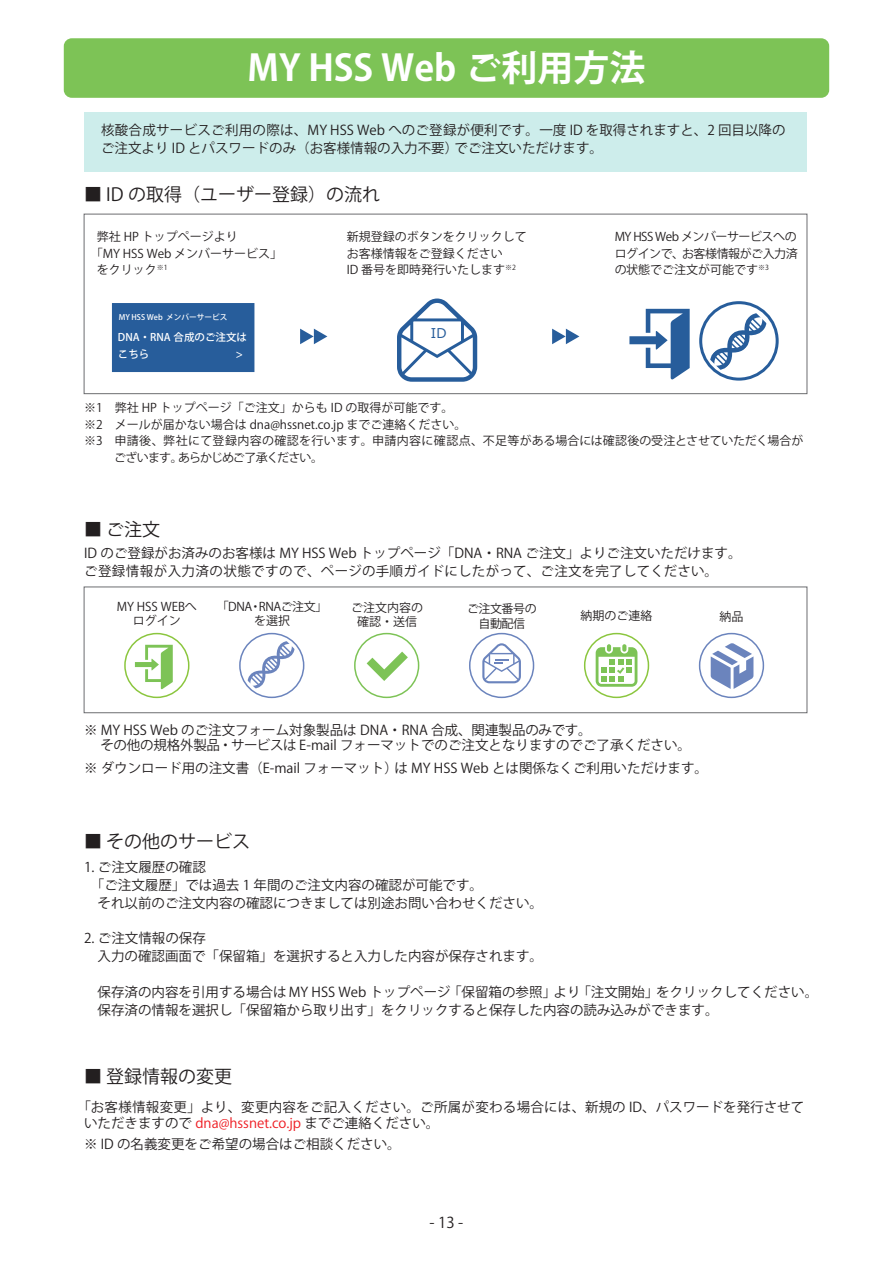
<style>
.page{position:relative;width:893px;height:1263px;background:#fff}
.page>*{position:absolute;margin:0;border:0;box-sizing:border-box;transform-origin:0 0}
.t1{font:700 36px "Koz Go Pr 6 N";color:#fff}
.t2{font:18px "Koz Go Pr 6 N";color:#231f20}
.t3{font:15px "Koz Go Pr 6 N";color:#231f20}
.t4{font:13.5px/18px "Koz Go Pr 6 N";color:#231f20}
.t5{font:13.5px "Meiryo UI";color:#275d9b}
.t6{font:12px/16.5px "Koz Go Pro";color:#231f20}
.t7{font:12px/14.4px "Koz Go Pr 6 N";color:#231f20;text-align:center}
.t8{font:12px/14.4px "Koz Go Pr 6 N";letter-spacing:-.04em;color:#231f20;text-align:center}
.t9{font:500 10.5px "Koz Go Pr 6 N";color:#fff}
.t10{font:500 7.8px "Koz Go Pr 6 N";color:#fff}
.s1{color:#ee1d23}
</style>
<div class="page">
<div style="left:84px;top:112px;width:723px;height:59px;background:#cdedeb"></div>
<div style="left:64px;top:38px;width:765px;height:60px;background:#7dc356;border-radius:8px"></div>
<svg style="left:711px;top:643px;width:42px;height:46px"></svg>
<div style="left:699px;top:633px;width:65px;height:65px;border:2px solid #6b84bd;border-radius:50%"></div>
<svg style="left:482px;top:643px;width:39px;height:40px"></svg>
<div style="left:469px;top:633px;width:65px;height:65px;border:2px solid #6b84bd;border-radius:50%"></div>
<svg style="left:367px;top:652px;width:41px;height:29px"></svg>
<div style="left:354px;top:633px;width:65px;height:65px;border:2px solid #7dc356;border-radius:50%"></div>
<div style="left:124px;top:633px;width:65px;height:65px;border:2px solid #8bc63e;border-radius:50%"></div>
<svg style="left:135px;top:645px;width:38px;height:44px"></svg>
<div style="left:239px;top:633px;width:65px;height:65px;border:2px solid #6b84bd;border-radius:50%"></div>
<svg style="left:246px;top:639px;width:50px;height:51px"></svg>
<div style="left:584px;top:633px;width:65px;height:65px;border:2px solid #8bc63e;border-radius:50%"></div>
<svg style="left:596px;top:644px;width:41px;height:43px"></svg>
<svg style="left:552px;top:329px;width:27px;height:15px"></svg>
<svg style="left:300px;top:329px;width:27px;height:15px"></svg>
<svg style="left:397px;top:298px;width:80px;height:84px"></svg>
<svg style="left:629px;top:309px;width:61px;height:70px"></svg>
<svg style="left:708px;top:311px;width:60px;height:61px"></svg>
<div style="left:699px;top:301px;width:80px;height:80px;border:3px solid #275d9b;border-radius:50%"></div>
<div style="left:84px;top:214px;width:723px;height:180px;border:1px solid #6c6d70"></div>
<div style="left:84px;top:587px;width:723px;height:126px;border:1px solid #6c6d70"></div>
<div style="left:112px;top:303px;width:142px;height:69px;background:#275d9b"></div>
<h1 class="t1" style="left:248px;top:47px;width:399px">MY HSS Web ご利用方法</h1>
<p class="t4" style="left:101px;top:121px;width:686px">核酸合成サービスご利用の際は、MY HSS Web へのご登録が便利です。一度 ID を取得されますと、2 回目以降のご注文より ID とパスワードのみ（お客様情報の入力不要）でご注文いただけます。</p>
<h2 class="t2" style="left:84px;top:184px;width:298px">■ ID の取得（ユーザー登録）の流れ</h2>
<p class="t6" style="left:97px;top:229px;width:143px">弊社 HP トップページより</p>
<p class="t6" style="left:91px;top:245px;width:193px">「MY HSS Web メンバーサービス」</p>
<p class="t6" style="left:97px;top:262px;width:72px">をクリック<sup>※1</sup></p>
<p class="t10" style="left:119px;top:312px;width:110px">MY HSS Web メンバーサービス</p>
<p class="t9" style="left:118px;top:331px;width:131px">DNA・RNA 合成のご注文は</p>
<p class="t6" style="left:347px;top:229px;width:181px">新規登録のボタンをクリックしてお客様情報をご登録ください<br>ID 番号を即時発行いたします<sup>※2</sup></p>
<p class="t6" style="left:615px;top:229px;width:185px;text-align:justify">MY HSS Web メンバーサービスへのログインで、お客様情報がご入力済の状態でご注文が可能です<sup>※3</sup></p>
<p class="t5" style="left:431px;top:323px;width:17px">ID</p>
<p class="t6" style="left:84px;top:400px;width:721px">※1　弊社 HP トップページ「ご注文」からも ID の取得が可能です。<br>※2　メールが届かない場合は dna@hssnet.co.jp までご連絡ください。<br>※3　申請後、弊社にて登録内容の確認を行います。申請内容に確認点、不足等がある場合には確認後の受注とさせていただく場合が　　 ございます。あらかじめご了承ください。</p>
<h2 class="t2" style="left:84px;top:519px;width:78px">■ ご注文</h2>
<p class="t4" style="left:84px;top:545px;width:659px">ID のご登録がお済みのお客様は MY HSS Web トップページ「DNA・RNA ご注文」よりご注文いただけます。ご登録情報が入力済の状態ですので、ページの手順ガイドにしたがって、ご注文を完了してください。</p>
<p class="t8" style="left:217px;top:599px;width:112px">「DNA・RNAご注文」を選択</p>
<p class="t7" style="left:581px;top:609px;width:73px">納期のご連絡</p>
<p class="t7" style="left:719px;top:610px;width:25px">納品</p>
<p class="t7" style="left:351px;top:600px;width:73px">ご注文内容の確認・送信</p>
<p class="t7" style="left:117px;top:599px;width:82px">MY HSS WEBへログイン</p>
<p class="t8" style="left:467px;top:602px;width:71px">ご注文番号の自動配信</p>
<p class="t4" style="left:84px;top:723px;width:608px;line-height:15px">※ MY HSS Web のご注文フォーム対象製品は DNA・RNA 合成、関連製品のみです。<br>　 その他の規格外製品・サービスは E-mail フォーマットでのご注文となりますのでご了承ください。</p>
<p class="t4" style="left:84px;top:759px;width:625px">※ ダウンロード用の注文書（E-mail フォーマット）は MY HSS Web とは関係なくご利用いただけます。</p>
<h2 class="t2" style="left:84px;top:831px;width:168px">■ その他のサービス</h2>
<p class="t4" style="left:84px;top:858px;width:460px">1. ご注文履歴の確認<br>　「ご注文履歴」では過去 1 年間のご注文内容の確認が可能です。<br>　それ以前のご注文内容の確認につきましては別途お問い合わせください。</p>
<p class="t4" style="left:84px;top:929px;width:460px">2. ご注文情報の保存<br>　入力の確認画面で「保留箱」を選択すると入力した内容が保存されます。</p>
<p class="t4" style="left:84px;top:983px;width:736px">　保存済の内容を引用する場合は MY HSS Web トップページ「保留箱の参照」より「注文開始」をクリックしてください。　保存済の情報を選択し「保留箱から取り出す」をクリックすると保存した内容の読み込みができます。</p>
<h2 class="t2" style="left:84px;top:1066px;width:150px">■ 登録情報の変更</h2>
<p class="t4" style="left:84px;top:1099px;width:722px;line-height:16.5px;text-indent:-7px">「お客様情報変更」より、変更内容をご記入ください。ご所属が変わる場合には、新規の ID、パスワードを発行させていただきますので <span class="s1">dna@hssnet.co.jp</span> までご連絡ください。</p>
<p class="t4" style="left:84px;top:1135px;width:318px">※ ID の名義変更をご希望の場合はご相談ください。</p>
<p class="t3" style="left:430px;top:1214px;width:35px">- 13 -</p>
</div>
